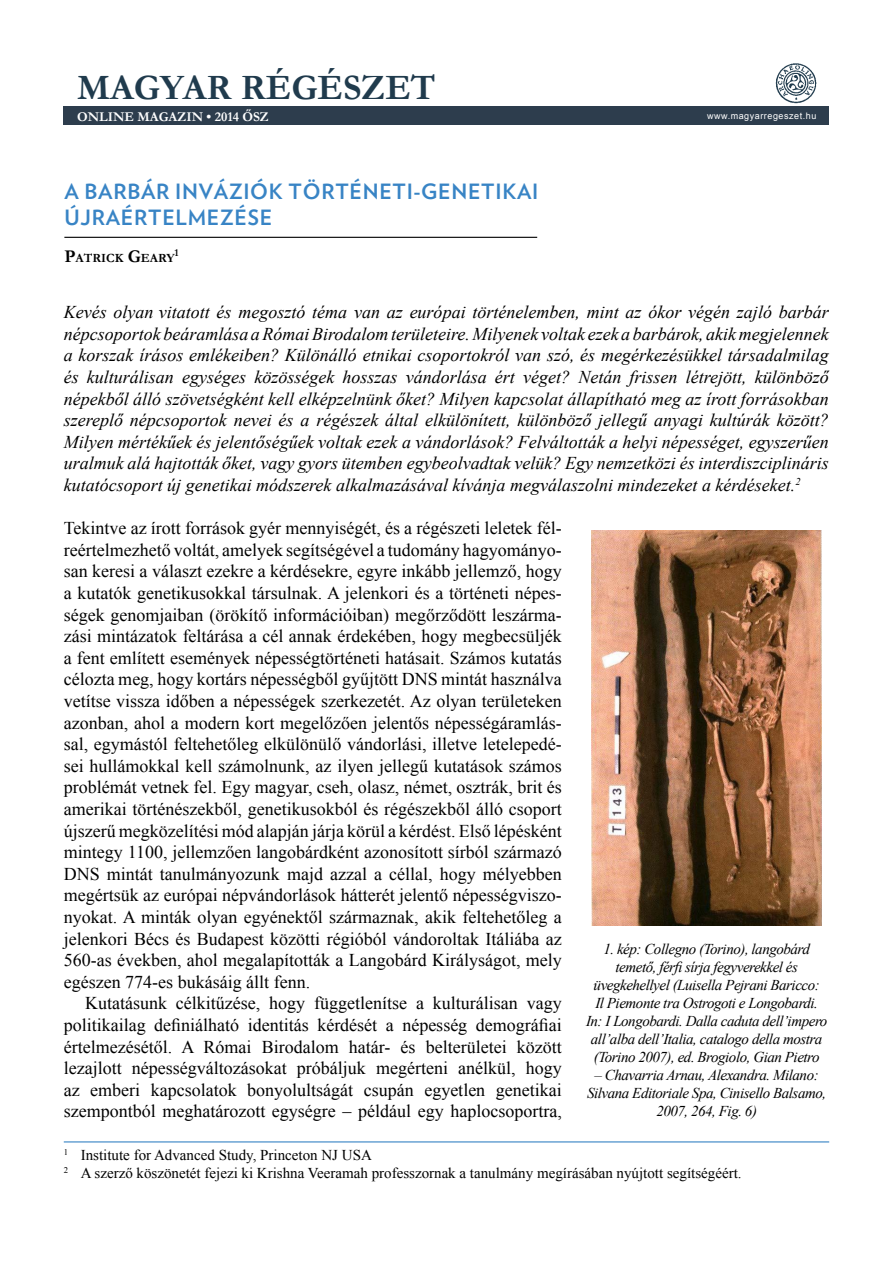
<style>
.page{position:relative;width:893px;height:1263px;background:#fff}
.page>*{position:absolute;margin:0;border:0;box-sizing:border-box;transform-origin:0 0}
.t1{font:700 36px "Garamond";color:#203b4d}
.t2{font:700 21px/25.2px "Verlag";letter-spacing:.035em;color:#3884c5}
.t3{font:18px/21.6px "Times New Roman";color:#000;text-align:justify}
.t4{font:italic 18px/21.6px "Times New Roman";color:#000;text-align:justify}
.t5{font:italic 15px/18px "Times New Roman";letter-spacing:-.03em;color:#000;text-align:center}
.t6{font:15px/18px "Times New Roman";color:#000}
.t7{font:700 13.5px "Garamond";color:#fff}
.t8{font:700 12.6px "Garamond";color:#000}
.t9{font:700 10.5px "Garamond";color:#000}
.t10{font:9px "Arial";letter-spacing:.06em;color:#fff}
.s1{font-size:18px}
</style>
<div class="page">
<hr style="left:64px;top:1141px;width:765px;height:1px;background:#3884c5">
<hr style="left:64px;top:237px;width:473px;height:1px;background:#000">
<div style="left:64px;top:107px;width:765px;height:18px;background:#2d3d4d"></div>
<img style="left:773px;top:63px;width:45px;height:44px">
<img style="left:592px;top:531px;width:229px;height:395px">
<h1 class="t1" style="left:77px;top:63px;width:360px">MAGYAR RÉGÉSZET</h1>
<p class="t7" style="left:77px;top:108px;width:193px">ONLINE MAGAZIN • 2014 ŐSZ</p>
<p class="t2" style="left:65px;top:178px;width:475px">A BARBÁR INVÁZIÓK TÖRTÉNETI-GENETIKAI<br>ÚJRAÉRTELMEZÉSE</p>
<p class="t8" style="left:64px;top:250px;width:112px"><span class="s1">P</span>ATRICK <span class="s1">G</span>EARY</p>
<p class="t9" style="left:175px;top:246px;width:6px">1</p>
<p class="t10" style="left:707px;top:110px;width:111px">www.magyarregeszet.hu</p>
<p class="t4" style="left:64px;top:301px;width:767px">Kevés olyan<sup>1</sup>vitatott és megosztó téma van az európai történelemben, mint az ókor végén zajló barbár népcsoportok beáramlása a Római Birodalom területeire. Milyenek voltak ezek a barbárok, akik megjelennek a korszak írásos emlékeiben? Különálló etnikai csoportokról van szó, és megérkezésükkel társadalmilag és kulturálisan egységes közösségek hosszas vándorlása ért véget? Netán frissen létrejött, különböző népekből álló szövetségként kell elképzelnünk őket? Milyen kapcsolat állapítható meg az írott forrásokban szereplő népcsoportok nevei és a régészek által elkülönített, különböző jellegű anyagi kultúrák között?<br>Milyen mértékűek és jelentőségűek voltak ezek a vándorlások? Felváltották a helyi népességet, egyszerűen uralmuk alá hajtották őket, vagy gyors ütemben egybeolvadtak velük? Egy nemzetközi és interdiszciplináris kutatócsoport új genetikai módszerek alkalmazásával kívánja megválaszolni mindezeket a kérdéseket.<sup>2</sup></p>
<p class="t3" style="left:64px;top:517px;width:500px">Tekintve az írott források gyér mennyiségét, és a régészeti leletek fél&shy;reértelmezhető voltát, amelyek segítségével a tudomány hagyományo&shy;san keresi a választ ezekre a kérdésekre, egyre inkább jellemző, hogy a kutatók genetikusokkal társulnak. A jelenkori és a történeti népes&shy;ségek genomjaiban (örökítő információiban) megőrződött leszárma&shy;zási mintázatok feltárása a cél annak érdekében, hogy megbecsüljék a fent említett események népességtörténeti hatásait. Számos kutatás célozta meg, hogy kortárs népességből gyűjtött DNS mintát használva vetítse vissza időben a népességek szerkezetét. Az olyan területeken azonban, ahol a modern kort megelőzően jelentős népességáramlás&shy;sal, egymástól feltehetőleg elkülönülő vándorlási, illetve letelepedé&shy;sei hullámokkal kell számolnunk, az ilyen jellegű kutatások számos problémát vetnek fel. Egy magyar, cseh, olasz, német, osztrák, brit és amerikai történészekből, genetikusokból és régészekből álló csoport újszerű megközelítési mód alapján járja körül a kérdést. Első lépésként mintegy 1100, jellemzően langobárdként azonosított sírból származó DNS mintát tanulmányozunk majd azzal a céllal, hogy mélyebben megértsük az európai népvándorlások hátterét jelentő népességviszo&shy;nyokat. A minták olyan egyénektől származnak, akik feltehetőleg a jelenkori Bécs és Budapest közötti régióból vándoroltak Itáliába az 560-as években, ahol megalapították a Langobárd Királyságot, mely egészen 774-es bukásáig állt fenn.</p>
<p class="t3" style="left:64px;top:992px;width:500px;text-indent:21px">Kutatásunk célkitűzése, hogy függetlenítse a kulturálisan vagy politikailag definiálható identitás kérdését a népesség demográfiai értelmezésétől. A Római Birodalom határ- és belterületei között lezajlott népességváltozásokat próbáljuk megérteni anélkül, hogy az emberi kapcsolatok bonyolultságát csupán egyetlen genetikai szempontból meghatározott egységre – például egy haplocsoportra,</p>
<p class="t6" style="left:64px;top:1146px;width:679px"><sup>1</sup> Institute for Advanced Study, Princeton NJ USA<br><sup>2</sup> A szerző köszönetét fejezi ki Krishna Veeramah professzornak a tanulmány megírásában nyújtott segítségéért.</p>
<p class="t5" style="left:586px;top:940px;width:243px">1. kép: Collegno (Torino), langobárd temető, férfi sírja fegyverekkel és üvegkehellyel (Luisella Pejrani Baricco:<br>Il Piemonte tra Ostrogoti e Longobardi.<br>In: I Longobardi. Dalla caduta dell’impero all’alba dell’Italia, catalogo della mostra (Torino 2007), ed. Brogiolo, Gian Pietro</p>
<p class="t5" style="left:587px;top:1066px;width:241px">– Chavarria Arnau, Alexandra. Milano:<br>Silvana Editoriale Spa, Cinisello Balsamo,<br>2007, 264, Fig. 6)</p>
</div>
